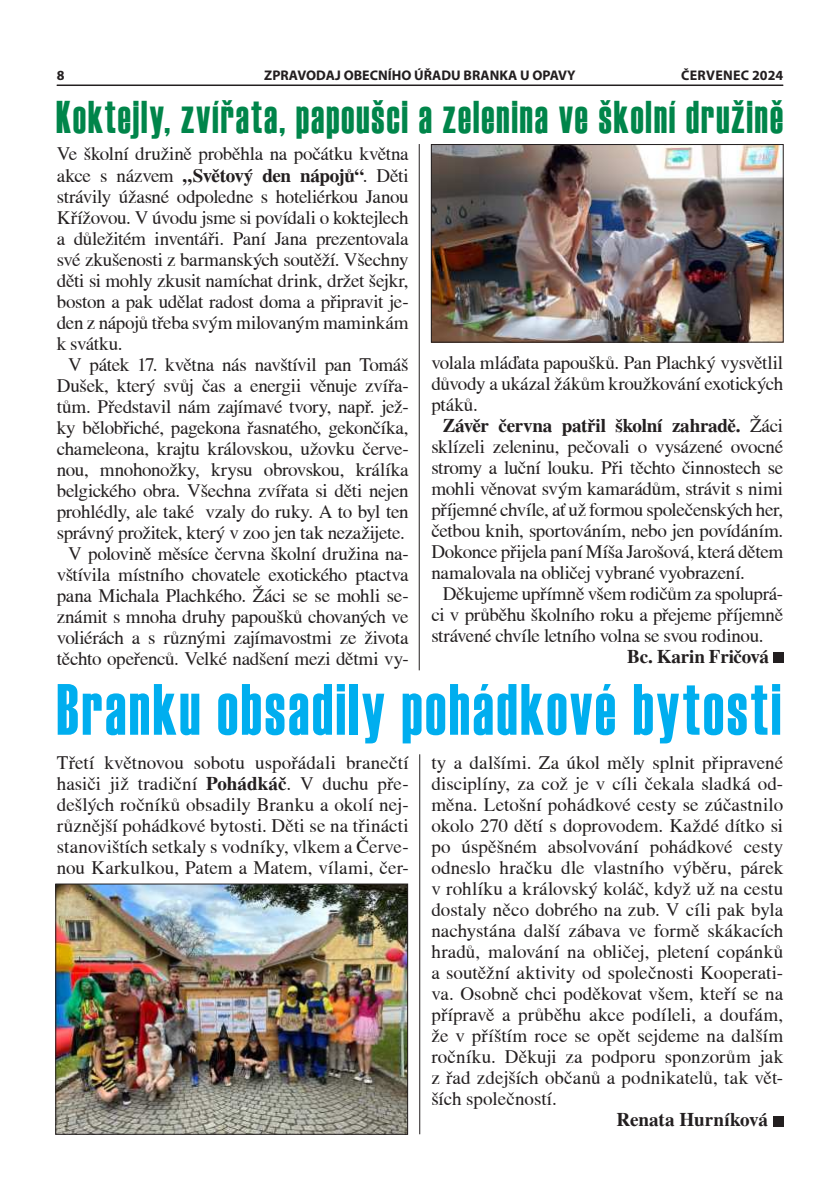
<style>
.page{position:relative;width:840px;height:1191px;background:#fff}
.page>*{position:absolute;margin:0;border:0;box-sizing:border-box;transform-origin:0 0}
.t1{font:72.4px "Haettenschweiler";letter-spacing:.055em;color:#00aeef;scale:.8 1}
.t2{font:45.8px "Haettenschweiler";letter-spacing:.055em;color:#00854a;scale:.8 1}
.t3{font:19px/21px "Toronto";letter-spacing:-.015em;color:#231f20;text-align:justify}
.t4{font:700 19px "Toronto";letter-spacing:-.015em;color:#231f20}
.t5{font:700 14px "Myriad Pro";color:#231f20}
.t6{font:700 14px "Myriad Pro";letter-spacing:.02em;color:#231f20}
.s1{font-weight:400}
.s2{font-weight:700}
</style>
<div class="page">
<hr style="left:57px;top:85px;width:725px;height:1px;background:#231f20">
<hr style="left:419px;top:754px;width:1px;height:380px;background:#231f20">
<hr style="left:418px;top:144px;width:1px;height:526px;background:#231f20">
<div style="left:772px;top:1116px;width:10px;height:10px;background:#231f20"></div>
<div style="left:772px;top:652px;width:10px;height:11px;background:#231f20"></div>
<img style="left:57px;top:885px;width:349px;height:247px">
<div style="left:55px;top:883px;width:353px;height:251px;border:1px solid #231f20"></div>
<img style="left:432px;top:146px;width:349px;height:195px">
<div style="left:430px;top:144px;width:353px;height:199px;border:1px solid #231f20"></div>
<p class="t5" style="left:57px;top:68px;width:9px">8</p>
<p class="t5" style="left:264px;top:67px;width:312px">ZPRAVODAJ OBECNÍHO ÚŘADU BRANKA U OPAVY</p>
<p class="t6" style="left:680px;top:67px;width:103px">ČERVENEC 2024</p>
<h2 class="t2" style="left:56px;top:85px;width:909px">Koktejly, zvířata, papoušci a zelenina ve školní družině</h2>
<p class="t3" style="left:57px;top:143px;width:353px">Ve školní družině proběhla na počátku května</p>
<p class="t4" style="left:57px;top:164px;width:353px"><span class="s1">akce s názvem</span> „Světový den nápojů“<span class="s1">. Děti</span></p>
<p class="t3" style="left:57px;top:185px;width:353px">strávily úžasné odpoledne s hoteliérkou Janou</p>
<p class="t3" style="left:57px;top:206px;width:353px">Křížovou. V úvodu jsme si povídali o koktejlech</p>
<p class="t3" style="left:57px;top:227px;width:353px">a důležitém inventáři. Paní Jana prezentovala</p>
<p class="t3" style="left:57px;top:248px;width:353px">své zkušenosti z barmanských soutěží. Všechny</p>
<p class="t3" style="left:57px;top:269px;width:353px">děti si mohly zkusit namíchat drink, držet šejkr,</p>
<p class="t3" style="left:57px;top:290px;width:353px">boston a pak udělat radost doma a připravit je-</p>
<p class="t3" style="left:57px;top:311px;width:353px">den z nápojů třeba svým milovaným maminkám</p>
<p class="t3" style="left:57px;top:332px;width:67px">k svátku.</p>
<p class="t3" style="left:68px;top:353px;width:342px">V pátek 17. května nás navštívil pan Tomáš</p>
<p class="t3" style="left:57px;top:374px;width:353px">Dušek, který svůj čas a energii věnuje zvířa-</p>
<p class="t3" style="left:57px;top:395px;width:353px">tům. Představil nám zajímavé tvory, např. jež-</p>
<p class="t3" style="left:57px;top:416px;width:353px">ky bělobřiché, pagekona řasnatého, gekončíka,</p>
<p class="t3" style="left:57px;top:437px;width:353px">chameleona, krajtu královskou, užovku červe-</p>
<p class="t3" style="left:57px;top:458px;width:353px">nou, mnohonožky, krysu obrovskou, králíka</p>
<p class="t3" style="left:57px;top:479px;width:353px">belgického obra. Všechna zvířata si děti nejen</p>
<p class="t3" style="left:57px;top:500px;width:353px">prohlédly, ale také vzaly do ruky. A to byl ten</p>
<p class="t3" style="left:57px;top:521px;width:349px">správný prožitek, který v zoo jen tak nezažijete.</p>
<p class="t3" style="left:68px;top:542px;width:342px">V polovině měsíce června školní družina na-</p>
<p class="t3" style="left:57px;top:563px;width:353px">vštívila místního chovatele exotického ptactva</p>
<p class="t3" style="left:57px;top:584px;width:353px">pana Michala Plachkého. Žáci se se mohli se-</p>
<p class="t3" style="left:57px;top:605px;width:353px">známit s mnoha druhy papoušků chovaných ve</p>
<p class="t3" style="left:57px;top:626px;width:353px">voliérách a s různými zajímavostmi ze života</p>
<p class="t3" style="left:57px;top:647px;width:353px">těchto opeřenců. Velké nadšení mezi dětmi vy-</p>
<p class="t3" style="left:431px;top:352px;width:353px">volala mláďata papoušků. Pan Plachký vysvětlil</p>
<p class="t3" style="left:431px;top:373px;width:353px">důvody a ukázal žákům kroužkování exotických</p>
<p class="t3" style="left:431px;top:394px;width:48px">ptáků.</p>
<p class="t4" style="left:442px;top:414px;width:342px">Závěr června patřil školní zahradě. <span class="s1">Žáci</span></p>
<p class="t3" style="left:431px;top:436px;width:353px">sklízeli zeleninu, pečovali o vysázené ovocné</p>
<p class="t3" style="left:431px;top:457px;width:353px">stromy a luční louku. Při těchto činnostech se</p>
<p class="t3" style="left:431px;top:478px;width:353px">mohli věnovat svým kamarádům, strávit s nimi</p>
<p class="t3" style="left:431px;top:499px;width:353px">příjemné chvíle, ať už formou společenských her,</p>
<p class="t3" style="left:431px;top:520px;width:353px">četbou knih, sportováním, nebo jen povídáním.</p>
<p class="t3" style="left:431px;top:541px;width:353px">Dokonce přijela paní Míša Jarošová, která dětem</p>
<p class="t3" style="left:431px;top:562px;width:315px">namalovala na obličej vybrané vyobrazení.</p>
<p class="t3" style="left:442px;top:583px;width:342px">Děkujeme upřímně všem rodičům za spoluprá-</p>
<p class="t3" style="left:431px;top:604px;width:353px">ci v průběhu školního roku a přejeme příjemně</p>
<p class="t3" style="left:431px;top:625px;width:333px">strávené chvíle letního volna se svou rodinou.</p>
<p class="t4" style="left:627px;top:645px;width:143px">Bc. Karin Fričová</p>
<h1 class="t1" style="left:57px;top:660px;width:906px">Branku obsadily pohádkové bytosti</h1>
<p class="t3" style="left:57px;top:752px;width:353px">Třetí květnovou sobotu uspořádali branečtí hasiči již tradiční <span class="s2">Pohádkáč</span>. V duchu pře&shy;dešlých ročníků obsadily Branku a okolí nej&shy;různější pohádkové bytosti. Děti se na třinácti stanovištích setkaly s vodníky, vlkem a Červe&shy;nou Karkulkou, Patem a Matem, vílami, čer-</p>
<p class="t3" style="left:431px;top:752px;width:353px">ty a dalšími. Za úkol měly splnit připravené disciplíny, za což je v cíli čekala sladká od&shy;měna. Letošní pohádkové cesty se zúčastnilo okolo 270 dětí s doprovodem. Každé dítko si po úspěšném absolvování pohádkové cesty odneslo hračku dle vlastního výběru, párek v rohlíku a královský koláč, když už na cestu dostaly něco dobrého na zub. V cíli pak byla nachystána další zábava ve formě skákacích hradů, malování na obličej, pletení copánků a soutěžní aktivity od společnosti Kooperati&shy;va. Osobně chci poděkovat všem, kteří se na přípravě a průběhu akce podíleli, a doufám, že v příštím roce se opět sejdeme na dalším ročníku. Děkuji za podporu sponzorům jak z řad zdejších občanů a podnikatelů, tak vět&shy;ších společností.</p>
<p class="t4" style="left:616px;top:1108px;width:153px">Renata Hurníková</p>
</div>
